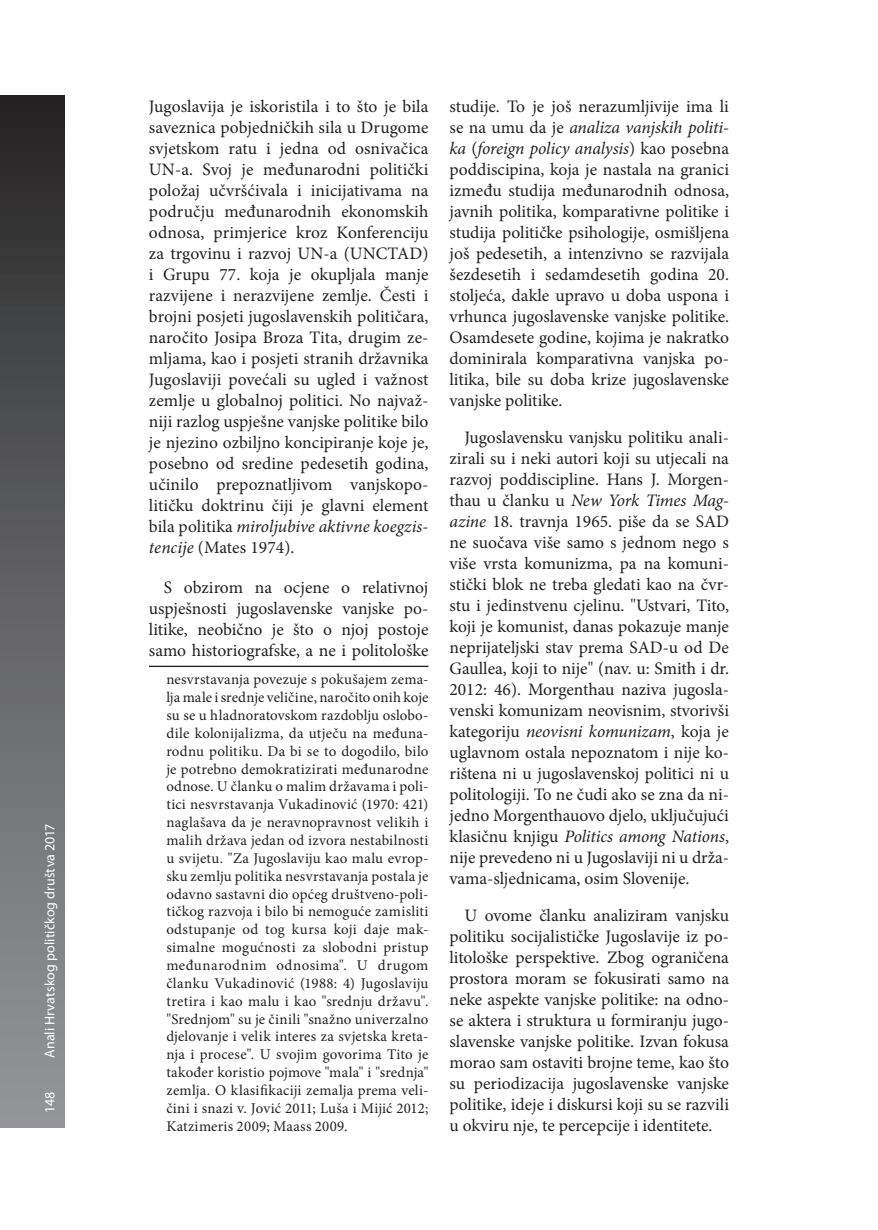
<style>
.page{position:relative;width:878px;height:1230px;background:#fff}
.page>*{position:absolute;margin:0;border:0;box-sizing:border-box;transform-origin:0 0}
.t1{font:17.5px/21px "Minion Pro";color:#231f20;text-align:justify}
.t2{font:14.88px/17.8px "Minion Pro";letter-spacing:.015em;color:#231f20;text-align:justify}
.t3{font:14px "Myriad Pro";letter-spacing:.005em;color:#fff}
.s1{font-style:italic}
</style>
<div class="page">
<div style="left:0;top:95px;width:64px;height:1032px;background:linear-gradient(to bottom,#292728,#979a9d)"></div>
<hr style="left:149px;top:665px;width:279px;height:2px;background:#231f20">
<p class="t3" style="left:41px;top:1057px;width:236px;rotate:-90deg">Anali Hrvatskog političkog društva 2017</p>
<p class="t3" style="left:41px;top:1112px;width:23px;rotate:-90deg">148</p>
<p class="t1" style="left:149px;top:96px;width:281px">Jugoslavija je iskoristila i to što je bila saveznica pobjedničkih sila u Drugome svjetskom ratu i jedna od osnivačica UN-a. Svoj je međunarodni politički položaj učvršćivala i inicijativama na području međunarodnih ekonomskih odnosa, primjerice kroz Konferenciju za trgovinu i razvoj UN-a (UNCTAD) i Grupu 77. koja je okupljala manje razvijene i nerazvijene zemlje. Česti i brojni posjeti jugoslavenskih političara, naročito Josipa Broza Tita, drugim ze&shy;mljama, kao i posjeti stranih državnika Jugoslaviji povećali su ugled i važnost zemlje u globalnoj politici. No najvaž&shy;niji razlog uspješne vanjske politike bilo je njezino ozbiljno koncipiranje koje je, posebno od sredine pedesetih godina, učinilo prepoznatljivom vanjskopo&shy;litičku doktrinu čiji je glavni element bila politika <span class="s1">miroljubive aktivne koegzis&shy;tencije</span> (Mates 1974).</p>
<p class="t1" style="left:149px;top:577px;width:281px;text-indent:15px">S obzirom na ocjene o relativnoj uspješnosti jugoslavenske vanjske po&shy;litike, neobično je što o njoj postoje samo historiografske, a ne i politološke</p>
<p class="t2" style="left:166px;top:670px;width:263px">nesvrstavanja povezuje s pokušajem zema&shy;lja male i srednje veličine, naročito onih koje su se u hladnoratovskom razdoblju oslobo&shy;dile kolonijalizma, da utječu na međuna&shy;rodnu politiku. Da bi se to dogodilo, bilo je potrebno demokratizirati međunarodne odnose. U članku o malim državama i poli&shy;tici nesvrstavanja Vukadinović (1970: 421) naglašava da je neravnopravnost velikih i malih država jedan od izvora nestabilnosti u svijetu. "Za Jugoslaviju kao malu evrop&shy;sku zemlju politika nesvrstavanja postala je odavno sastavni dio općeg društveno-poli&shy;tičkog razvoja i bilo bi nemoguće zamisliti odstupanje od tog kursa koji daje mak&shy;simalne mogućnosti za slobodni pristup međunarodnim odnosima". U drugom članku Vukadinović (1988: 4) Jugoslaviju tretira i kao malu i kao "srednju državu". "Srednjom" su je činili "snažno univerzalno djelovanje i velik interes za svjetska kreta&shy;nja i procese". U svojim govorima Tito je također koristio pojmove "mala" i "srednja" zemlja. O klasifikaciji zemalja prema veli&shy;čini i snazi v. Jović 2011; Luša i Mijić 2012; Katzimeris 2009; Maass 2009.</p>
<p class="t1" style="left:449px;top:96px;width:281px">studije. To je još nerazumljivije ima li se na umu da je <span class="s1">analiza vanjskih politi&shy;ka</span> (<span class="s1">foreign policy analysis</span>) kao posebna poddiscipina, koja je nastala na granici između studija međunarodnih odnosa, javnih politika, komparativne politike i studija političke psihologije, osmišljena još pedesetih, a intenzivno se razvijala šezdesetih i sedamdesetih godina 20. stoljeća, dakle upravo u doba uspona i vrhunca jugoslavenske vanjske politike.<br>Osamdesete godine, kojima je nakratko dominirala komparativna vanjska po&shy;litika, bile su doba krize jugoslavenske vanjske politike.</p>
<p class="t1" style="left:449px;top:427px;width:281px;text-indent:15px">Jugoslavensku vanjsku politiku anali&shy;zirali su i neki autori koji su utjecali na razvoj poddiscipline. Hans J. Morgen&shy;thau u članku u <span class="s1">New York Times Mag&shy;azine</span> 18. travnja 1965. piše da se SAD ne suočava više samo s jednom nego s više vrsta komunizma, pa na komuni&shy;stički blok ne treba gledati kao na čvr&shy;stu i jedinstvenu cjelinu. "Ustvari, Tito, koji je komunist, danas pokazuje manje neprijateljski stav prema SAD-u od De Gaullea, koji to nije" (nav. u: Smith i dr.<br>2012: 46). Morgenthau naziva jugosla&shy;venski komunizam neovisnim, stvorivši kategoriju <span class="s1">neovisni komunizam</span>, koja je uglavnom ostala nepoznatom i nije ko&shy;rištena ni u jugoslavenskoj politici ni u politologiji. To ne čudi ako se zna da ni&shy;jedno Morgenthauovo djelo, uključujući klasičnu knjigu <span class="s1">Politics among Nations</span>, nije prevedeno ni u Jugoslaviji ni u drža&shy;vama-sljednicama, osim Slovenije.</p>
<p class="t1" style="left:449px;top:904px;width:281px;text-indent:15px">U ovome članku analiziram vanjsku politiku socijalističke Jugoslavije iz po&shy;litološke perspektive. Zbog ograničena prostora moram se fokusirati samo na neke aspekte vanjske politike: na odno&shy;se aktera i struktura u formiranju jugo&shy;slavenske vanjske politike. Izvan fokusa morao sam ostaviti brojne teme, kao što su periodizacija jugoslavenske vanjske politike, ideje i diskursi koji su se razvili u okviru nje, te percepcije i identitete.</p>
</div>
